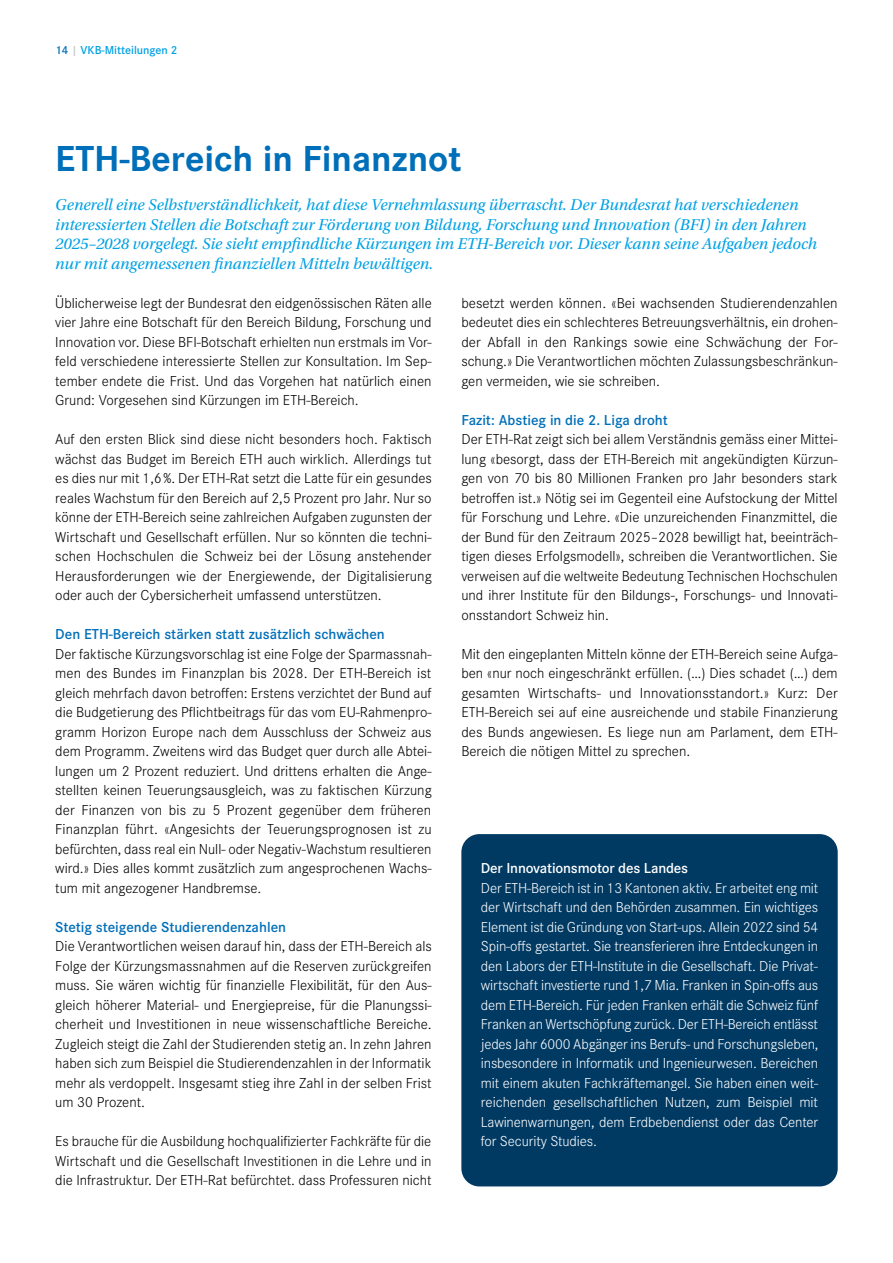
<style>
.page{position:relative;width:893px;height:1263px;background:#fff}
.page>*{position:absolute;margin:0;border:0;box-sizing:border-box;transform-origin:0 0}
.t1{font:700 37.5px "Corporate S";color:#006fb9}
.t2{font:italic 16.5px/19.5px "Utopia Std";color:#00a1e5}
.t3{font:300 15px/19.5px "Corporate S";color:#000;text-align:justify}
.t4{font:300 15px/19.5px "Corporate S";letter-spacing:-.01em;color:#fff;text-align:justify}
.t5{font:600 15px "Corporate S";color:#006fb9}
.t6{font:600 15px "Corporate S";letter-spacing:-.01em;color:#fff}
.t7{font:600 12px "Corporate S";color:#00a1e5}
.s1{color:#006fb9}
.s2{color:#c5c7c7}
</style>
<div class="page">
<div style="left:461px;top:834px;width:377px;height:352px;background:#003a63;border-radius:18px"></div>
<p class="t7" style="left:55px;top:42px;width:124px"><span class="s1">14</span> <span class="s2">|</span> VKB-Mitteilungen 2</p>
<h1 class="t1" style="left:55px;top:133px;width:408px">ETH-Bereich in Finanznot</h1>
<p class="t2" style="left:55px;top:195px;width:763px">Generell eine Selbstverständlichkeit, hat diese Vernehmlassung überrascht. Der Bundesrat hat verschiedenen interessierten Stellen die Botschaft zur Förderung von Bildung, Forschung und Innovation (BFI) in den Jahren 2025–2028 vorgelegt. Sie sieht empfindliche Kürzungen im ETH-Bereich vor. Dieser kann seine Aufgaben jedoch nur mit angemessenen finanziellen Mitteln bewältigen.</p>
<p class="t3" style="left:55px;top:292px;width:378px">Üblicherweise legt der Bundesrat den eidgenössischen Räten alle vier Jahre eine Botschaft für den Bereich Bildung, Forschung und Innovation vor. Diese BFI-Botschaft erhielten nun erstmals im Vor&shy;feld verschiedene interessierte Stellen zur Konsultation. Im Sep&shy;tember endete die Frist. Und das Vorgehen hat natürlich einen Grund: Vorgesehen sind Kürzungen im ETH-Bereich.</p>
<p class="t3" style="left:55px;top:429px;width:378px">Auf den ersten Blick sind diese nicht besonders hoch. Faktisch wächst das Budget im Bereich ETH auch wirklich. Allerdings tut es dies nur mit 1,6 %. Der ETH-Rat setzt die Latte für ein gesundes reales Wachstum für den Bereich auf 2,5 Prozent pro Jahr. Nur so könne der ETH-Bereich seine zahlreichen Aufgaben zugunsten der Wirtschaft und Gesellschaft erfüllen. Nur so könnten die techni&shy;schen Hochschulen die Schweiz bei der Lösung anstehender Herausforderungen wie der Energiewende, der Digitalisierung oder auch der Cybersicherheit umfassend unterstützen.</p>
<p class="t5" style="left:55px;top:624px;width:331px">Den ETH-Bereich stärken statt zusätzlich schwächen</p>
<p class="t3" style="left:55px;top:643px;width:378px">Der faktische Kürzungsvorschlag ist eine Folge der Sparmassnah&shy;men des Bundes im Finanzplan bis 2028. Der ETH-Bereich ist gleich mehrfach davon betroffen: Erstens verzichtet der Bund auf die Budgetierung des Pflichtbeitrags für das vom EU-Rahmenpro&shy;gramm Horizon Europe nach dem Ausschluss der Schweiz aus dem Programm. Zweitens wird das Budget quer durch alle Abtei&shy;lungen um 2 Prozent reduziert. Und drittens erhalten die Ange&shy;stellten keinen Teuerungsausgleich, was zu faktischen Kürzung der Finanzen von bis zu 5 Prozent gegenüber dem früheren Finanzplan führt. «Angesichts der Teuerungsprognosen ist zu befürchten, dass real ein Null- oder Negativ-Wachstum resultieren wird.» Dies alles kommt zusätzlich zum angesprochenen Wachs&shy;tum mit angezogener Handbremse.</p>
<p class="t5" style="left:55px;top:916px;width:232px">Stetig steigende Studierendenzahlen</p>
<p class="t3" style="left:55px;top:936px;width:378px">Die Verantwortlichen weisen darauf hin, dass der ETH-Bereich als Folge der Kürzungsmassnahmen auf die Reserven zurückgreifen muss. Sie wären wichtig für finanzielle Flexibilität, für den Aus&shy;gleich höherer Material- und Energiepreise, für die Planungssi&shy;cherheit und Investitionen in neue wissenschaftliche Bereiche.<br>Zugleich steigt die Zahl der Studierenden stetig an. In zehn Jahren haben sich zum Beispiel die Studierendenzahlen in der Informatik mehr als verdoppelt. Insgesamt stieg ihre Zahl in der selben Frist um 30 Prozent.</p>
<p class="t3" style="left:55px;top:1131px;width:378px">Es brauche für die Ausbildung hochqualifizierter Fachkräfte für die Wirtschaft und die Gesellschaft Investitionen in die Lehre und in die Infrastruktur. Der ETH-Rat befürchtet. dass Professuren nicht</p>
<p class="t3" style="left:461px;top:292px;width:378px">besetzt werden können. «Bei wachsenden Studierendenzahlen bedeutet dies ein schlechteres Betreuungsverhältnis, ein drohen&shy;der Abfall in den Rankings sowie eine Schwächung der For&shy;schung.» Die Verantwortlichen möchten Zulassungsbeschränkun&shy;gen vermeiden, wie sie schreiben.</p>
<p class="t5" style="left:461px;top:409px;width:208px">Fazit: Abstieg in die 2. Liga droht</p>
<p class="t3" style="left:461px;top:429px;width:378px">Der ETH-Rat zeigt sich bei allem Verständnis gemäss einer Mittei&shy;lung «besorgt, dass der ETH-Bereich mit angekündigten Kürzun&shy;gen von 70 bis 80 Millionen Franken pro Jahr besonders stark betroffen ist.» Nötig sei im Gegenteil eine Aufstockung der Mittel für Forschung und Lehre. «Die unzureichenden Finanzmittel, die der Bund für den Zeitraum 2025–2028 bewilligt hat, beeinträch&shy;tigen dieses Erfolgsmodell», schreiben die Verantwortlichen. Sie verweisen auf die weltweite Bedeutung Technischen Hochschulen und ihrer Institute für den Bildungs-, Forschungs- und Innovati&shy;onsstandort Schweiz hin.</p>
<p class="t3" style="left:461px;top:643px;width:378px">Mit den eingeplanten Mitteln könne der ETH-Bereich seine Aufga&shy;ben «nur noch eingeschränkt erfüllen. (…) Dies schadet (…) dem gesamten Wirtschafts- und Innovationsstandort.» Kurz: Der ETH-Bereich sei auf eine ausreichende und stabile Finanzierung des Bunds angewiesen. Es liege nun am Parlament, dem ETH-Bereich die nötigen Mittel zu sprechen.</p>
<p class="t6" style="left:481px;top:858px;width:209px">Der Innovationsmotor des Landes</p>
<p class="t4" style="left:481px;top:877px;width:339px">Der ETH-Bereich ist in 13 Kantonen aktiv. Er arbeitet eng mit der Wirtschaft und den Behörden zusammen. Ein wichtiges Element ist die Gründung von Start-ups. Allein 2022 sind 54<br>Spin-offs gestartet. Sie treansferieren ihre Entdeckungen in den Labors der ETH-Institute in die Gesellschaft. Die Privat&shy;wirtschaft investierte rund 1,7 Mia. Franken in Spin-offs aus dem ETH-Bereich. Für jeden Franken erhält die Schweiz fünf Franken an Wertschöpfung zurück. Der ETH-Bereich entlässt jedes Jahr 6000 Abgänger ins Berufs- und Forschungsleben, insbesondere in Informatik und Ingenieurwesen. Bereichen mit einem akuten Fachkräftemangel. Sie haben einen weit&shy;reichenden gesellschaftlichen Nutzen, zum Beispiel mit Lawinenwarnungen, dem Erdbebendienst oder das Center for Security Studies.</p>
</div>
